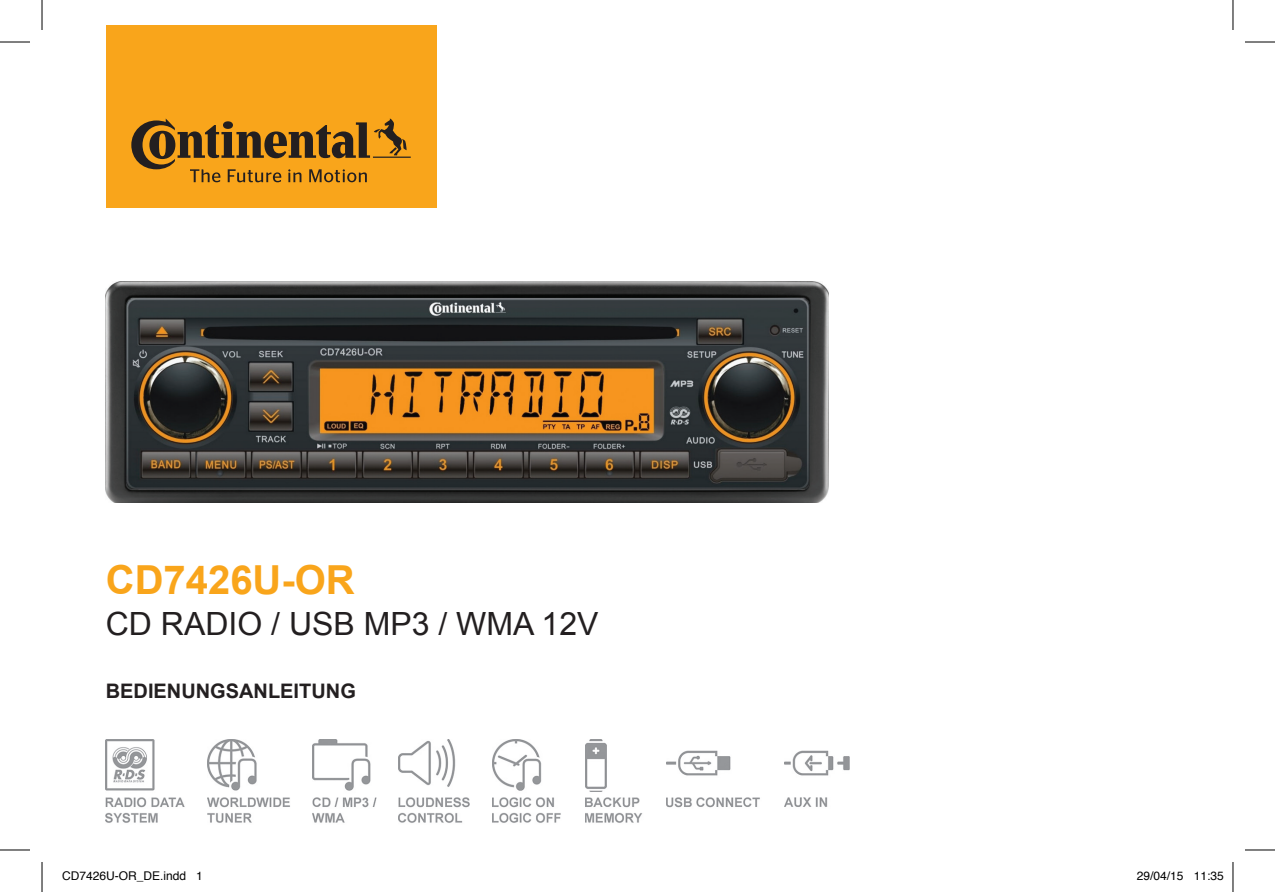
<style>
.page{position:relative;width:1275px;height:892px;background:#fff}
.page>*{position:absolute;margin:0;border:0;box-sizing:border-box;transform-origin:0 0}
.t1{font:700 40px "Arial";color:#f9a51b}
.t2{font:32px "Arial";color:#231f20}
.t3{font:700 20px "Arial";color:#231f20}
.t4{font:12px "Helvetica";color:#000}
</style>
<div class="page">
<img style="left:106px;top:282px;width:723px;height:221px">
<div style="left:106px;top:25px;width:330px;height:183px;background:#f9a51b"></div>
<svg style="left:131px;top:119px;width:280px;height:63px"></svg>
<img style="left:784px;top:750px;width:65px;height:57px">
<img style="left:313px;top:739px;width:63px;height:84px">
<img style="left:492px;top:739px;width:69px;height:84px">
<img style="left:399px;top:739px;width:70px;height:84px">
<img style="left:585px;top:739px;width:58px;height:84px">
<img style="left:106px;top:739px;width:79px;height:84px">
<img style="left:666px;top:750px;width:94px;height:58px">
<img style="left:208px;top:739px;width:82px;height:84px">
<hr style="left:0;top:42px;width:30px;height:1px;background:#000">
<hr style="left:1245px;top:42px;width:30px;height:1px;background:#000">
<hr style="left:0;top:850px;width:30px;height:1px;background:#000">
<hr style="left:1245px;top:850px;width:30px;height:1px;background:#000">
<hr style="left:42px;top:0;width:1px;height:30px;background:#000">
<hr style="left:42px;top:862px;width:1px;height:30px;background:#000">
<hr style="left:1232px;top:0;width:1px;height:30px;background:#000">
<hr style="left:1232px;top:862px;width:1px;height:30px;background:#000">
<h1 class="t1" style="left:106px;top:553px;width:250px">CD7426U-OR</h1>
<h2 class="t2" style="left:106px;top:603px;width:494px">CD RADIO / USB MP3 / WMA 12V</h2>
<h3 class="t3" style="left:106px;top:678px;width:251px">BEDIENUNGSANLEITUNG</h3>
<p class="t4" style="left:62px;top:866px;width:142px">CD7426U-OR_DE.indd 1</p>
<p class="t4" style="left:1137px;top:866px;width:88px">29/04/15 11:35</p>
</div>
